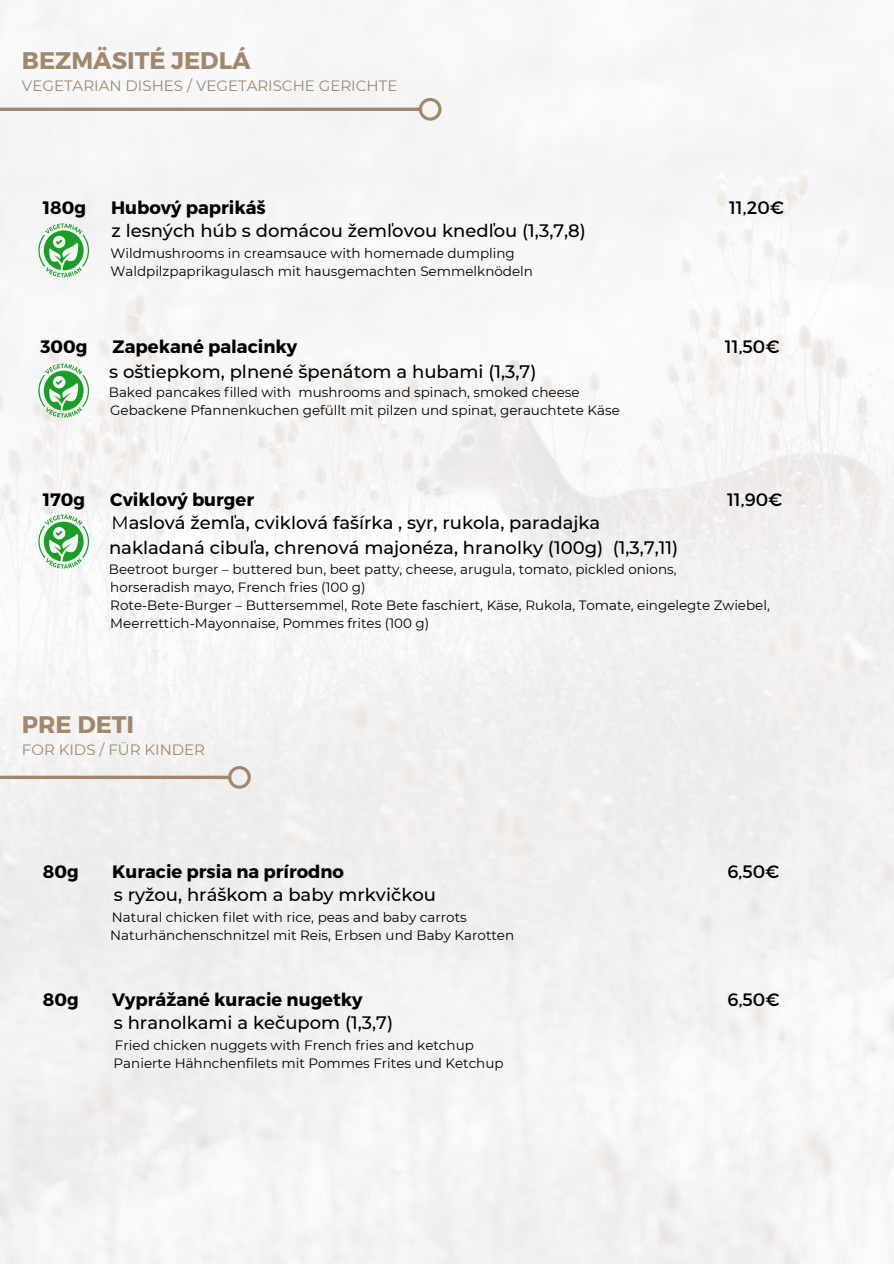
<style>
.page{position:relative;width:894px;height:1264px;background:#fff}
.page>*{position:absolute;margin:0;border:0;box-sizing:border-box;transform-origin:0 0}
.t1{font:700 24px "Montserrat";color:#a1886b}
.t2{font:500 18px "Montserrat";color:#000}
.t3{font:700 18px "Montserrat";color:#000}
.t4{font:18px "Montserrat";color:#000}
.t5{font:15px "Montserrat";color:#a1886b}
.t6{font:13.5px/18px "Montserrat";color:#000}
.s1{font-weight:400}
</style>
<div class="page">
<svg style="left:0;top:98px;width:441px;height:23px"></svg>
<svg style="left:0;top:766px;width:251px;height:22px"></svg>
<svg style="left:38px;top:514px;width:51px;height:54px"></svg>
<svg style="left:38px;top:363px;width:51px;height:54px"></svg>
<svg style="left:38px;top:223px;width:51px;height:54px"></svg>
<h1 class="t1" style="left:22px;top:45px;width:230px">BEZMÄSITÉ JEDLÁ</h1>
<h1 class="t5" style="left:22px;top:77px;width:377px">VEGETARIAN DISHES / VEGETARISCHE GERICHTE</h1>
<h2 class="t3" style="left:43px;top:196px;width:45px">180g</h2>
<h2 class="t3" style="left:111px;top:196px;width:156px">Hubový paprikáš</h2>
<h2 class="t4" style="left:728px;top:196px;width:56px">11,20€</h2>
<h2 class="t2" style="left:111px;top:220px;width:476px">z lesných húb s domácou žemľovou knedľou (1,3,7,8)</h2>
<h2 class="t6" style="left:110px;top:244px;width:406px">Wildmushrooms in creamsauce with homemade dumpling</h2>
<h2 class="t6" style="left:110px;top:262px;width:424px">Waldpilzpaprikagulasch mit hausgemachten Semmelknödeln</h2>
<h2 class="t3" style="left:41px;top:335px;width:48px">300g</h2>
<h2 class="t3" style="left:113px;top:335px;width:186px">Zapekané palacinky</h2>
<h2 class="t4" style="left:724px;top:335px;width:56px">11,50€</h2>
<h2 class="t2" style="left:109px;top:360px;width:428px">s oštiepkom, plnené špenátom a hubami (1,3,7)</h2>
<h2 class="t6" style="left:109px;top:383px;width:472px">Baked pancakes filled with mushrooms and spinach, smoked cheese</h2>
<p class="t6" style="left:110px;top:401px;width:511px">Gebackene Pfannenkuchen gefüllt mit pilzen und spinat, gerauchtete Käse</p>
<p class="t3" style="left:43px;top:488px;width:44px">170g</p>
<p class="t3" style="left:110px;top:488px;width:145px">Cviklový burger</p>
<p class="t4" style="left:726px;top:488px;width:57px">11,90€</p>
<p class="t2" style="left:111px;top:512px;width:490px"><span class="s1">M</span>aslová žemľa, cviklová fašírka , syr, rukola, paradajka</p>
<p class="t2" style="left:109px;top:537px;width:570px">nakladaná cibuľa, chrenová majonéza, hranolky (100g) (1,3,7,11)</p>
<p class="t6" style="left:109px;top:560px;width:569px">Beetroot burger – buttered bun, beet patty, cheese, arugula, tomato, pickled onions,</p>
<p class="t6" style="left:110px;top:578px;width:257px">horseradish mayo, French fries (100 g)</p>
<p class="t6" style="left:110px;top:596px;width:661px">Rote-Bete-Burger – Buttersemmel, Rote Bete faschiert, Käse, Rukola, Tomate, eingelegte Zwiebel,</p>
<p class="t6" style="left:110px;top:614px;width:320px">Meerrettich-Mayonnaise, Pommes frites (100 g)</p>
<p class="t1" style="left:22px;top:708px;width:114px">PRE DETI</p>
<p class="t5" style="left:22px;top:740px;width:184px">FOR KIDS / FÜR KINDER</p>
<h1 class="t3" style="left:43px;top:859px;width:37px">80g</h1>
<h1 class="t3" style="left:112px;top:859px;width:233px">Kuracie prsia na prírodno</h1>
<h1 class="t4" style="left:727px;top:859px;width:53px">6,50€</h1>
<p class="t2" style="left:114px;top:884px;width:323px">s ryžou, hráškom a baby mrkvičkou</p>
<p class="t6" style="left:112px;top:907px;width:356px">Natural chicken filet with rice, peas and baby carrots</p>
<p class="t6" style="left:110px;top:925px;width:405px">Naturhänchenschnitzel mit Reis, Erbsen und Baby Karotten</p>
<p class="t3" style="left:43px;top:987px;width:37px">80g</p>
<p class="t3" style="left:112px;top:987px;width:252px">Vyprážané kuracie nugetky</p>
<p class="t4" style="left:727px;top:987px;width:53px">6,50€</p>
<p class="t2" style="left:114px;top:1012px;width:281px">s hranolkami a kečupom (1,3,7)</p>
<p class="t6" style="left:114px;top:1035px;width:391px">Fried chicken nuggets with French fries and ketchup<br>Panierte Hähnchenfilets mit Pommes Frites und Ketchup</p>
</div>
